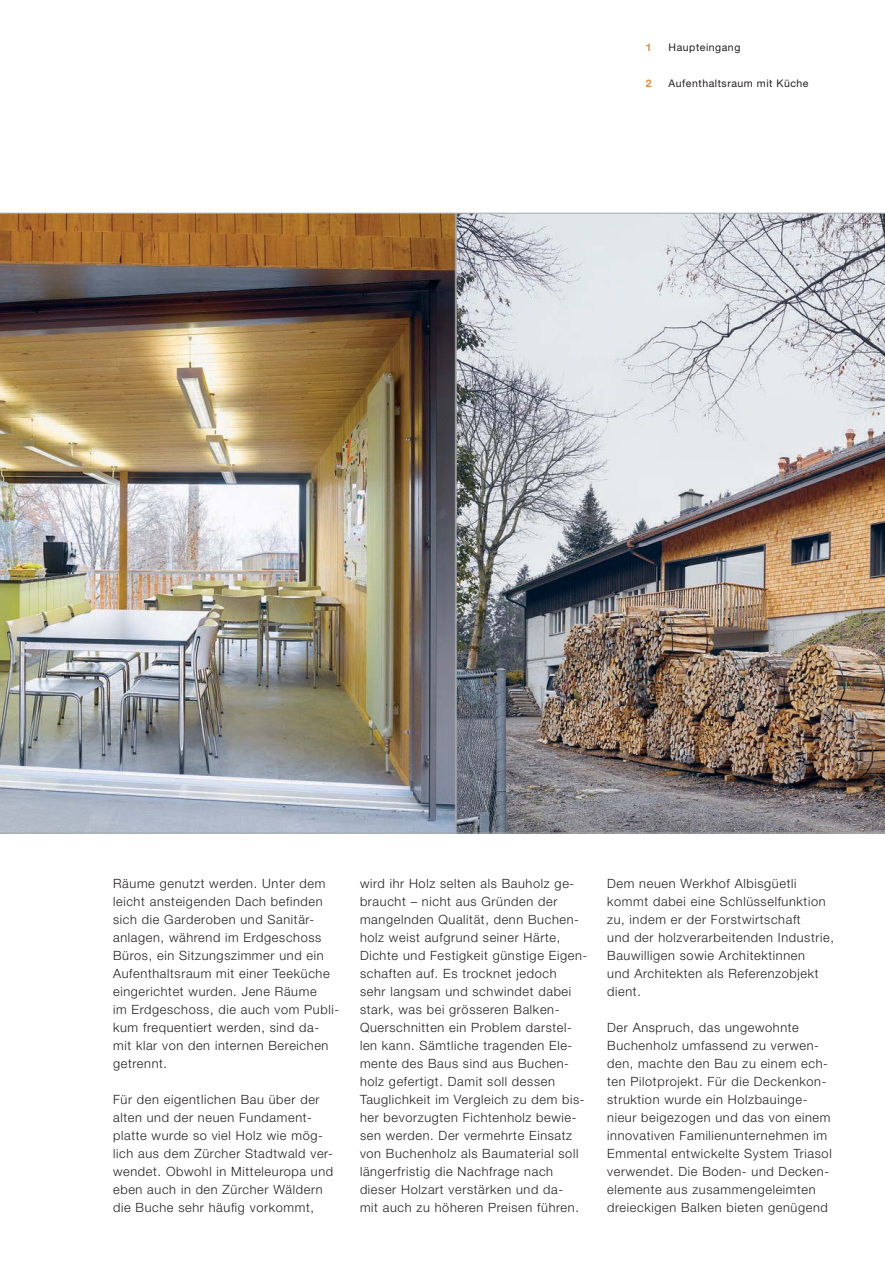
<style>
.page{position:relative;width:885px;height:1263px;background:#fff}
.page>*{position:absolute;margin:0;border:0;box-sizing:border-box;transform-origin:0 0}
.t1{font:300 12.75px/18px "Helvetica Neue LT";letter-spacing:.05em;color:#231f20}
.t2{font:10.5px "Helvetica Neue LT";letter-spacing:.05em;color:#231f20}
.t3{font:700 10.5px "Helvetica Neue LT";color:#e68843}
</style>
<div class="page">
<img style="left:455px;top:213px;width:429px;height:621px">
<img style="left:0;top:213px;width:455px;height:621px">
<p class="t3" style="left:645px;top:43px;width:7px">1</p>
<p class="t3" style="left:645px;top:79px;width:7px">2</p>
<p class="t2" style="left:668px;top:43px;width:73px">Haupteingang</p>
<p class="t2" style="left:668px;top:79px;width:141px">Aufenthaltsraum mit Küche</p>
<p class="t1" style="left:113px;top:875px;width:227px">Räume genutzt werden. Unter dem leicht ansteigenden Dach befinden sich die Garderoben und Sanitär&shy;anlagen, während im Erdgeschoss<br>Büros, ein Sitzungszimmer und ein<br>Aufenthaltsraum mit einer Teeküche eingerichtet wurden. Jene Räume<br>im Erdgeschoss, die auch vom Publi&shy;kum frequentiert werden, sind da&shy;mit klar von den internen Bereichen getrennt.</p>
<p class="t1" style="left:113px;top:1091px;width:221px">Für den eigentlichen Bau über der alten und der neuen Fundament&shy;platte wurde so viel Holz wie mög&shy;lich aus dem Zürcher Stadtwald ver&shy;wendet. Obwohl in Mitteleuropa und eben auch in den Zürcher Wäldern die Buche sehr häufig vorkommt,</p>
<p class="t1" style="left:360px;top:875px;width:228px">wird ihr Holz selten als Bauholz ge&shy;braucht – nicht aus Gründen der mangelnden Qualität, denn Buchen&shy;holz weist aufgrund seiner Härte, Dichte und Festigkeit günstige Eigen&shy;schaften auf. Es trocknet jedoch<br>sehr langsam und schwindet dabei stark, was bei grösseren Balken-Querschnitten ein Problem darstel&shy;len kann. Sämtliche tragenden Ele&shy;mente des Baus sind aus Buchen&shy;holz gefertigt. Damit soll dessen Tauglichkeit im Vergleich zu dem bis&shy;her bevorzugten Fichtenholz bewie&shy;sen werden. Der vermehrte Einsatz von Buchenholz als Baumaterial soll längerfristig die Nachfrage nach dieser Holzart verstärken und da-<br>mit auch zu höheren Preisen führen.</p>
<p class="t1" style="left:607px;top:875px;width:228px">Dem neuen Werkhof Albisgüetli kommt dabei eine Schlüsselfunktion zu, indem er der Forstwirtschaft<br>und der holzverarbeitenden Industrie,<br>Bauwilligen sowie Architektinnen<br>und Architekten als Referenzobjekt dient.</p>
<p class="t1" style="left:607px;top:1019px;width:226px">Der Anspruch, das ungewohnte Buchenholz umfassend zu verwen&shy;den, machte den Bau zu einem ech&shy;ten Pilotprojekt. Für die Deckenkon&shy;struktion wurde ein Holzbauinge&shy;nieur beigezogen und das von einem innovativen Familienunternehmen im Emmental entwickelte System Triasol verwendet. Die Boden- und Decken&shy;elemente aus zusammengeleimten dreieckigen Balken bieten genügend</p>
</div>
